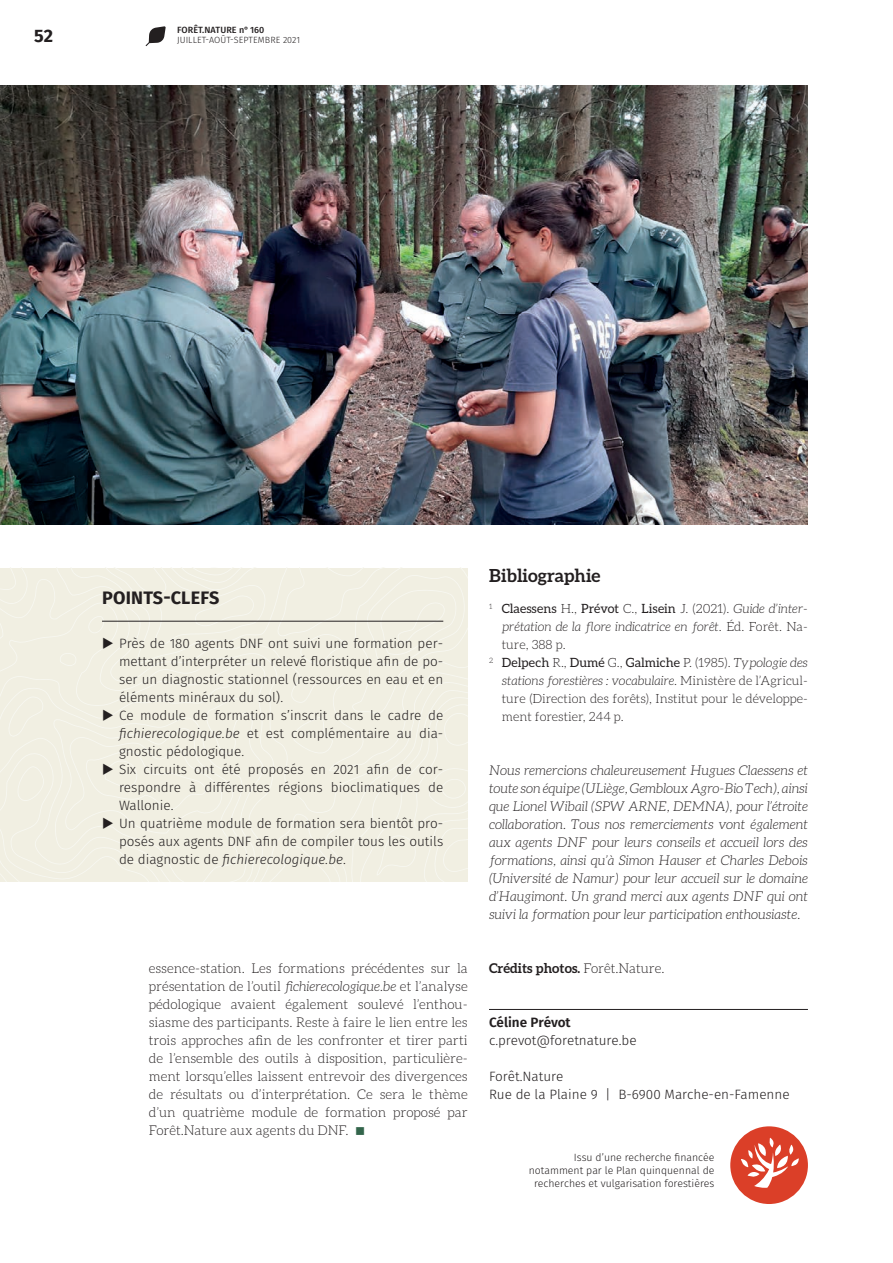
<style>
.page{position:relative;width:893px;height:1263px;background:#fff}
.page>*{position:absolute;margin:0;border:0;box-sizing:border-box;transform-origin:0 0}
.t1{font:700 18px "Fira Sans";letter-spacing:.01em;color:#231f20}
.t2{font:700 18px "Aleo";color:#231f20}
.t3{font:300 13.5px/18px "Fira Sans";color:#231f20;text-align:justify}
.t4{font:300 13.5px/18px "Aleo";color:#231f20;text-align:justify}
.t5{font:italic 300 13.5px/18px "Aleo";color:#231f20;text-align:justify}
.t6{font:700 13.5px "Aleo";color:#231f20}
.t7{font:600 13.5px "Fira Sans";color:#231f20}
.t8{font:italic 300 12.75px "Aleo";color:#231f20}
.t9{font:12.75px "Aleo";color:#231f20}
.t10{font:300 12.75px "Aleo";color:#231f20}
.t11{font:300 10.5px/12.6px "Fira Sans";color:#231f20;text-align:right}
.t12{font:300 9px "Fira Sans";letter-spacing:.01em;color:#231f20}
.t13{font:500 9px "Fira Sans";letter-spacing:.01em;color:#231f20}
.s1{font-style:italic}
.s2{color:#33654b}
.s3{font-weight:300}
.s4{font-weight:300;font-style:italic}
.s5{font-style:normal}
</style>
<div class="page">
<svg style="left:146px;top:26px;width:20px;height:20px"></svg>
<div style="left:730px;top:1126px;width:78px;height:78px;background:#db3f28;border-radius:50%"></div>
<svg style="left:741px;top:1138px;width:58px;height:50px"></svg>
<div style="left:0;top:568px;width:351px;height:247px;background:#f1efe2"></div>
<div style="left:0;top:686px;width:249px;height:10px;background:#f1efe2"></div>
<div style="left:351px;top:568px;width:117px;height:314px;background:#f1efe2"></div>
<svg style="left:300px;top:633px;width:45px;height:31px"></svg>
<div style="left:0;top:696px;width:333px;height:186px;background:#f1efe2"></div>
<div style="left:57px;top:568px;width:233px;height:99px;background:#f1efe2"></div>
<hr style="left:102px;top:621px;width:341px;height:1px;background:#231f20">
<img style="left:0;top:85px;width:808px;height:439px">
<hr style="left:489px;top:1009px;width:319px;height:1px;background:#231f20">
<p class="t13" style="left:177px;top:23px;width:89px">FORÊT.NATURE n°160</p>
<h1 class="t1" style="left:34px;top:24px;width:20px">52</h1>
<p class="t12" style="left:177px;top:34px;width:125px">JUILLET-AOÛT-SEPTEMBRE 2021</p>
<h1 class="t1" style="left:102px;top:585px;width:119px">POINTS-CLEFS</h1>
<p class="t3" style="left:119px;top:635px;width:326px;text-indent:-17px">◆ Près de 180 agents DNF ont suivi une formation per&shy;mettant d’interpréter un relevé floristique afin de po&shy;ser un diagnostic stationnel (ressources en eau et en éléments minéraux du sol).</p>
<p class="t3" style="left:119px;top:707px;width:326px;text-indent:-17px">◆ Ce module de formation s’inscrit dans le cadre de <span class="s1">fichierecologique.be</span> et est complémentaire au dia&shy;gnostic pédologique.</p>
<p class="t3" style="left:119px;top:761px;width:326px;text-indent:-17px">◆ Six circuits ont été proposés en 2021 afin de cor&shy;respondre à différentes régions bioclimatiques de Wallonie.</p>
<p class="t3" style="left:119px;top:815px;width:326px;text-indent:-17px">◆ Un quatrième module de formation sera bientôt pro&shy;posés aux agents DNF afin de compiler tous les outils de diagnostic de <span class="s1">fichierecologique.be</span>.</p>
<p class="t4" style="left:149px;top:959px;width:320px">essence-station. Les formations précédentes sur la présentation de l’outil <span class="s1">fichierecologique.be</span> et l’analyse pédologique avaient également soulevé l’enthou&shy;siasme des participants. Reste à faire le lien entre les trois approches afin de les confronter et tirer parti de l’ensemble des outils à disposition, particulière&shy;ment lorsqu’elles laissent entrevoir des divergences de résultats ou d’interprétation. Ce sera le thème d’un quatrième module de formation proposé par Forêt.Nature aux agents du DNF. <span class="s2">■</span></p>
<h1 class="t2" style="left:489px;top:565px;width:113px">Bibliographie</h1>
<p class="t9" style="left:489px;top:601px;width:320px"><sup>1</sup> Claessens <span class="s3">H.,</span> Prévot <span class="s3">C.,</span> Lisein <span class="s3">J. (2021).</span> <span class="s4">Guide d’inter-</span></p>
<p class="t8" style="left:502px;top:619px;width:308px">prétation de la flore indicatrice en forêt<span class="s5">. Éd. Forêt. Na-</span></p>
<p class="t10" style="left:502px;top:637px;width:65px">ture, 388 p.</p>
<p class="t9" style="left:489px;top:655px;width:320px"><sup>2</sup> Delpech <span class="s3">R.,</span> Dumé <span class="s3">G.,</span> Galmiche <span class="s3">P. (1985).</span> <span class="s4">Typologie des</span></p>
<p class="t8" style="left:502px;top:673px;width:308px">stations forestières : vocabulaire<span class="s5">. Ministère de l’Agricul-</span></p>
<p class="t10" style="left:502px;top:691px;width:308px">ture (Direction des forêts), Institut pour le développe-</p>
<p class="t10" style="left:502px;top:709px;width:124px">ment forestier, 244 p.</p>
<p class="t5" style="left:489px;top:761px;width:320px">Nous remercions chaleureusement Hugues Claessens et toute son équipe (ULiège, Gembloux Agro-Bio Tech), ainsi que Lionel Wibail (SPW ARNE, DEMNA), pour l’étroite collaboration. Tous nos remerciements vont également aux agents DNF pour leurs conseils et accueil lors des formations, ainsi qu’à Simon Hauser et Charles Debois (Université de Namur) pour leur accueil sur le domaine d’Haugimont. Un grand merci aux agents DNF qui ont suivi la formation pour leur participation enthousiaste.</p>
<p class="t6" style="left:489px;top:960px;width:177px">Crédits photos. <span class="s3">Forêt.Nature.</span></p>
<p class="t7" style="left:489px;top:1012px;width:83px">Céline Prévot</p>
<p class="t3" style="left:489px;top:1032px;width:149px">c.prevot@foretnature.be</p>
<p class="t3" style="left:489px;top:1068px;width:302px">Forêt.Nature<br>Rue de la Plaine 9 | B-6900 Marche-en-Famenne</p>
<p class="t11" style="left:529px;top:1152px;width:187px">Issu d’une recherche financée notamment par le Plan quinquennal de recherches et vulgarisation forestières</p>
</div>
